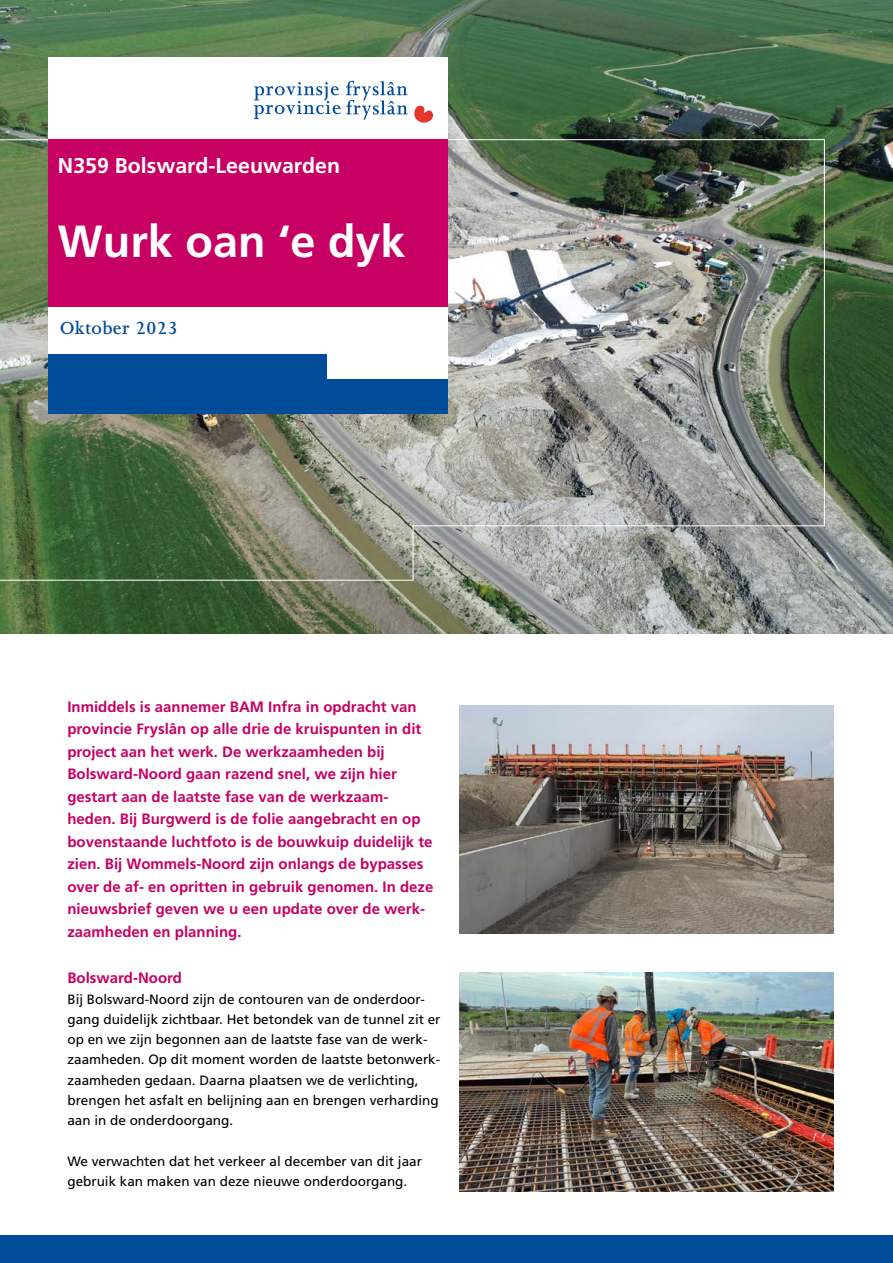
<style>
.page{position:relative;width:893px;height:1263px;background:#fff}
.page>*{position:absolute;margin:0;border:0;box-sizing:border-box;transform-origin:0 0}
.t1{font:700 45px "Frutiger LT Std";color:#fff}
.t2{font:700 21.3px "Frutiger LT Std";color:#fff}
.t3{font:600 20.1px "Joanna MT Std";letter-spacing:.015em;color:#004c98}
.Alineakopje{font:700 15px/22.5px "Frutiger LT Std";color:#c70063}
.t4{font:13.5px/20.2px "Frutiger LT Std";color:#000}
</style>
<div class="page">
<img style="left:0;top:0;width:893px;height:634px">
<img style="left:0;top:139px;width:825px;height:442px">
<div style="left:48px;top:57px;width:400px;height:350px;background:#fff"></div>
<div style="left:48px;top:379px;width:400px;height:35px;background:#004c98"></div>
<div style="left:0;top:1236px;width:893px;height:27px;background:#004c98"></div>
<div style="left:48px;top:139px;width:400px;height:168px;background:#c70063"></div>
<div style="left:48px;top:354px;width:278px;height:35px;background:#004c98"></div>
<svg style="left:254px;top:81px;width:179px;height:42px"></svg>
<img style="left:459px;top:972px;width:374px;height:220px">
<img style="left:459px;top:706px;width:374px;height:228px">
<p class="t2" style="left:58px;top:153px;width:284px">N359 Bolsward-Leeuwarden</p>
<p class="t1" style="left:58px;top:215px;width:349px">Wurk oan ‘e dyk</p>
<p class="t3" style="left:60px;top:317px;width:119px">Oktober 2023</p>
<p class="Alineakopje" style="left:67px;top:695px;width:367px">Inmiddels is aannemer BAM Infra in opdracht van provincie Fryslân op alle drie de kruispunten in dit project aan het werk. De werkzaamheden bij Bolsward-Noord gaan razend snel, we zijn hier gestart aan de laatste fase van de werkzaam&shy;heden. Bij Burgwerd is de folie aangebracht en op bovenstaande luchtfoto is de bouwkuip duidelijk te zien. Bij Wommels-Noord zijn onlangs de bypasses over de af- en opritten in gebruik genomen. In deze nieuwsbrief geven we u een update over de werk&shy;zaamheden en planning.</p>
<p class="Alineakopje" style="left:67px;top:967px;width:116px">Bolsward-Noord</p>
<p class="t4" style="left:67px;top:989px;width:375px">Bij Bolsward-Noord zijn de contouren van de onderdoor&shy;gang duidelijk zichtbaar. Het betondek van de tunnel zit er op en we zijn begonnen aan de laatste fase van de werk&shy;zaamheden. Op dit moment worden de laatste betonwerk&shy;zaamheden gedaan. Daarna plaatsen we de verlichting, brengen het asfalt en belijning aan en brengen verharding aan in de onderdoorgang.</p>
<p class="t4" style="left:67px;top:1151px;width:356px">We verwachten dat het verkeer al december van dit jaar gebruik kan maken van deze nieuwe onderdoorgang.</p>
</div>
